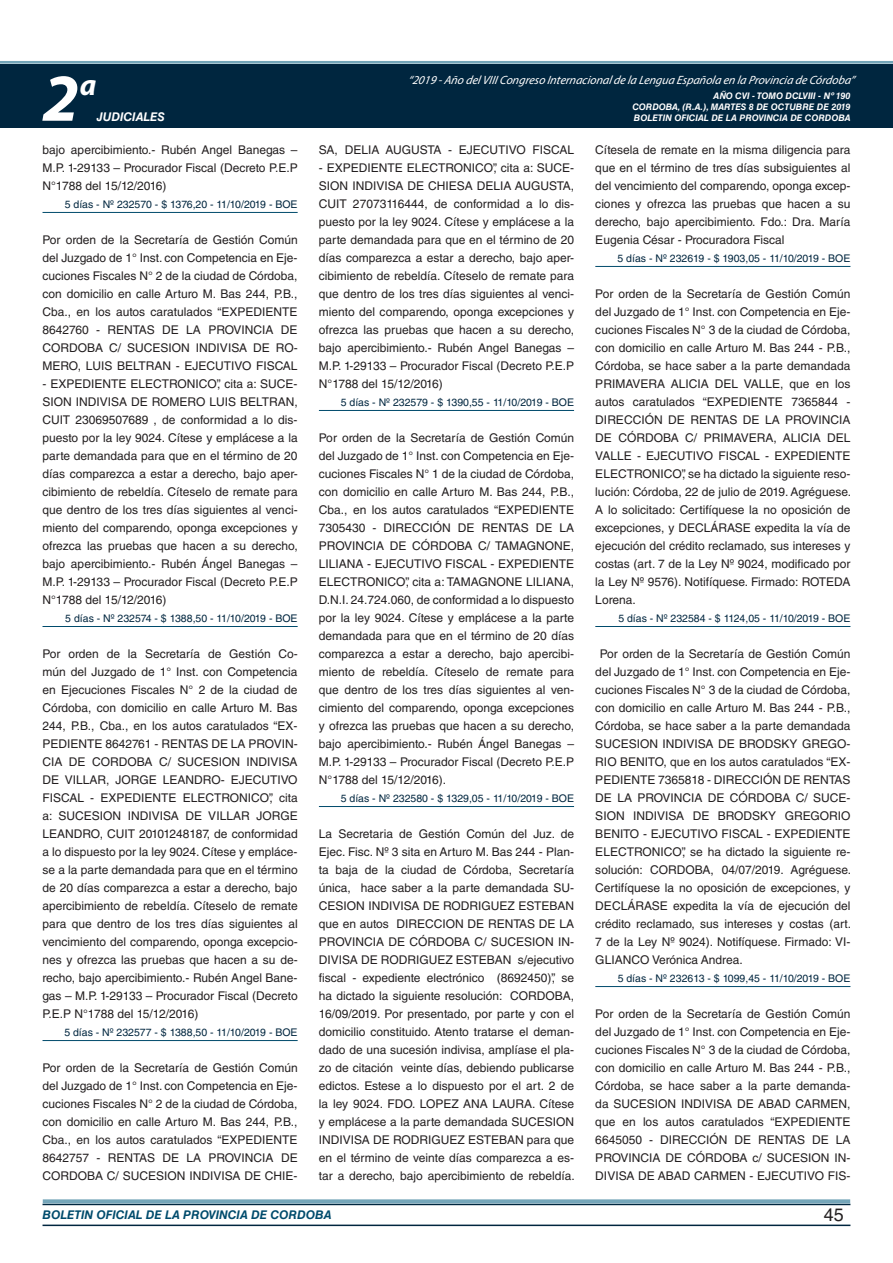
<style>
.page{position:relative;width:893px;height:1263px;background:#fff}
.page>*{position:absolute;margin:0;border:0;box-sizing:border-box;transform-origin:0 0}
.t1{font:italic 700 67.5px "Myriad Pro";color:#fff}
.t2{font:italic 700 30px "Myriad Pro";color:#fff}
.t3{font:18px "Helvetica LT Std";color:#231f20}
.t4{font:12px/18px "Helvetica LT Std";color:#231f20;text-align:justify}
.t5{font:italic 12px "Myriad Pro";color:#fff}
.t6{font:italic 700 12px "Helvetica LT Std";color:#004b6c}
.t7{font:italic 700 12px "Helvetica LT Std";color:#fff}
.t8{font:10.5px "Helvetica LT Std";color:#00263f}
.t9{font:italic 700 9px/10.8px "Helvetica LT Std";color:#fff;text-align:right}
</style>
<div class="page">
<div style="left:0;top:61px;width:893px;height:6px;background:#fff;opacity:.75"></div>
<div style="left:0;top:64px;width:893px;height:64px;background:#00263f"></div>
<hr style="left:43px;top:1224px;width:807px;height:2px;background:#00263f">
<div style="left:42px;top:1198px;width:809px;height:8px;background:#fff;opacity:.75"></div>
<hr style="left:43px;top:212px;width:255px;height:1px;background:#004b6c">
<hr style="left:43px;top:626px;width:255px;height:1px;background:#004b6c">
<hr style="left:43px;top:1040px;width:255px;height:1px;background:#004b6c">
<hr style="left:319px;top:410px;width:255px;height:1px;background:#004b6c">
<hr style="left:319px;top:806px;width:255px;height:1px;background:#004b6c">
<hr style="left:595px;top:266px;width:255px;height:1px;background:#004b6c">
<hr style="left:595px;top:626px;width:255px;height:1px;background:#004b6c">
<hr style="left:595px;top:986px;width:255px;height:1px;background:#004b6c">
<h2 class="t2" style="left:80px;top:66px;width:18px">a</h2>
<p class="t5" style="left:408px;top:72px;width:448px">“2019 -Año delVIIICongreso Internacionalde la Lengua Esp añola en la Provincia de Córdoba”</p>
<h1 class="t1" style="left:43px;top:54px;width:38px">2</h1>
<p class="t9" style="left:632px;top:91px;width:220px">AÑO CVI - TOMO DCLVIII - Nº 190<br>CORDOBA, (R.A.), MARTES 8 DE OCTUBRE DE 2019</p>
<p class="t7" style="left:97px;top:110px;width:70px">JUDICIALES</p>
<p class="t9" style="left:634px;top:112px;width:218px">BOLETIN OFICIAL DE LA PROVINCIA DE CORDOBA</p>
<p class="t4" style="left:43px;top:141px;width:257px">bajo apercibimiento.- Rubén Angel Banegas – M.P. 1-29133 – Procurador Fiscal (Decreto P.E.P N°1788 del 15/12/2016)</p>
<p class="t8" style="left:65px;top:198px;width:234px">5 días - Nº 232570 - $ 1376,20 - 11/10/2019 - BOE</p>
<p class="t4" style="left:43px;top:231px;width:257px">Por orden de la Secretaría de Gestión Común del Juzgado de 1° Inst. con Competencia en Eje&shy;cuciones Fiscales N° 2 de la ciudad de Córdoba, con domicilio en calle Arturo M. Bas 244, P.B., Cba., en los autos caratulados “EXPEDIENTE 8642760 - RENTAS DE LA PROVINCIA DE CORDOBA C/ SUCESION INDIVISA DE RO-MERO, LUIS BELTRAN - EJECUTIVO FISCAL</p>
<p class="t4" style="left:43px;top:375px;width:257px">- EXPEDIENTE ELECTRONICO”, cita a: SUCE-SION INDIVISA DE ROMERO LUIS BELTRAN, CUIT 23069507689 , de conformidad a lo dis&shy;puesto por la ley 9024. Cítese y emplácese a la parte demandada para que en el término de 20 días comparezca a estar a derecho, bajo aper&shy;cibimiento de rebeldía. Cíteselo de remate para que dentro de los tres días siguientes al venci&shy;miento del comparendo, oponga excepciones y ofrezca las pruebas que hacen a su derecho, bajo apercibimiento.- Rubén Ángel Banegas – M.P. 1-29133 – Procurador Fiscal (Decreto P.E.P N°1788 del 15/12/2016)</p>
<p class="t8" style="left:65px;top:612px;width:234px">5 días - Nº 232574 - $ 1388,50 - 11/10/2019 - BOE</p>
<p class="t4" style="left:43px;top:645px;width:257px">Por orden de la Secretaría de Gestión Co&shy;mún del Juzgado de 1° Inst. con Competencia en Ejecuciones Fiscales N° 2 de la ciudad de Córdoba, con domicilio en calle Arturo M. Bas 244, P.B., Cba., en los autos caratulados “EX-PEDIENTE 8642761 - RENTAS DE LA PROVIN-CIA DE CORDOBA C/ SUCESION INDIVISA DE VILLAR, JORGE LEANDRO- EJECUTIVO FISCAL - EXPEDIENTE ELECTRONICO”, cita a: SUCESION INDIVISA DE VILLAR JORGE LEANDRO, CUIT 20101248187, de conformidad a lo dispuesto por la ley 9024. Cítese y empláce&shy;se a la parte demandada para que en el término de 20 días comparezca a estar a derecho, bajo apercibimiento de rebeldía. Cíteselo de remate para que dentro de los tres días siguientes al vencimiento del comparendo, oponga excepcio&shy;nes y ofrezca las pruebas que hacen a su de&shy;recho, bajo apercibimiento.- Rubén Angel Bane&shy;gas – M.P. 1-29133 – Procurador Fiscal (Decreto P.E.P N°1788 del 15/12/2016)</p>
<p class="t8" style="left:64px;top:1026px;width:235px">5 días - Nº 232577 - $ 1388,50 - 11/10/2019 - BOE</p>
<p class="t4" style="left:43px;top:1059px;width:257px">Por orden de la Secretaría de Gestión Común del Juzgado de 1° Inst. con Competencia en Eje&shy;cuciones Fiscales N° 2 de la ciudad de Córdoba, con domicilio en calle Arturo M. Bas 244, P.B., Cba., en los autos caratulados “EXPEDIENTE 8642757 - RENTAS DE LA PROVINCIA DE CORDOBA C/ SUCESION INDIVISA DE CHIE-</p>
<p class="t4" style="left:319px;top:141px;width:257px">SA, DELIA AUGUSTA - EJECUTIVO FISCAL</p>
<p class="t4" style="left:319px;top:159px;width:257px">- EXPEDIENTE ELECTRONICO”, cita a: SUCE-SION INDIVISA DE CHIESA DELIA AUGUSTA, CUIT 27073116444, de conformidad a lo dis&shy;puesto por la ley 9024. Cítese y emplácese a la parte demandada para que en el término de 20 días comparezca a estar a derecho, bajo aper&shy;cibimiento de rebeldía. Cíteselo de remate para que dentro de los tres días siguientes al venci&shy;miento del comparendo, oponga excepciones y ofrezca las pruebas que hacen a su derecho, bajo apercibimiento.- Rubén Angel Banegas – M.P. 1-29133 – Procurador Fiscal (Decreto P.E.P N°1788 del 15/12/2016)</p>
<p class="t8" style="left:341px;top:396px;width:235px">5 días - Nº 232579 - $ 1390,55 - 11/10/2019 - BOE</p>
<p class="t4" style="left:319px;top:429px;width:257px">Por orden de la Secretaría de Gestión Común del Juzgado de 1° Inst. con Competencia en Eje&shy;cuciones Fiscales N° 1 de la ciudad de Córdoba, con domicilio en calle Arturo M. Bas 244, P.B., Cba., en los autos caratulados “EXPEDIENTE 7305430 - DIRECCIÓN DE RENTAS DE LA PROVINCIA DE CÓRDOBA C/ TAMAGNONE, LILIANA - EJECUTIVO FISCAL - EXPEDIENTE ELECTRONICO”, cita a: TAMAGNONE LILIANA, D.N.I. 24.724.060, de conformidad a lo dispuesto por la ley 9024. Cítese y emplácese a la parte demandada para que en el término de 20 días comparezca a estar a derecho, bajo apercibi&shy;miento de rebeldía. Cíteselo de remate para que dentro de los tres días siguientes al ven&shy;cimiento del comparendo, oponga excepciones y ofrezca las pruebas que hacen a su derecho, bajo apercibimiento.- Rubén Ángel Banegas – M.P. 1-29133 – Procurador Fiscal (Decreto P.E.P N°1788 del 15/12/2016).</p>
<p class="t8" style="left:341px;top:792px;width:235px">5 días - Nº 232580 - $ 1329,05 - 11/10/2019 - BOE</p>
<p class="t4" style="left:319px;top:825px;width:257px">La Secretaria de Gestión Común del Juz. de Ejec. Fisc. Nº 3 sita en Arturo M. Bas 244 - Plan&shy;ta baja de la ciudad de Córdoba, Secretaría única, hace saber a la parte demandada SU-CESION INDIVISA DE RODRIGUEZ ESTEBAN que en autos DIRECCION DE RENTAS DE LA PROVINCIA DE CÓRDOBA C/ SUCESION IN-DIVISA DE RODRIGUEZ ESTEBAN s/ejecutivo fiscal - expediente electrónico (8692450)”, se ha dictado la siguiente resolución: CORDOBA, 16/09/2019. Por presentado, por parte y con el domicilio constituido. Atento tratarse el deman&shy;dado de una sucesión indivisa, amplíase el pla&shy;zo de citación veinte días, debiendo publicarse edictos. Estese a lo dispuesto por el art. 2 de la ley 9024. FDO. LOPEZ ANA LAURA. Cítese y emplácese a la parte demandada SUCESION INDIVISA DE RODRIGUEZ ESTEBAN para que en el término de veinte días comparezca a es&shy;tar a derecho, bajo apercibimiento de rebeldía.</p>
<p class="t4" style="left:595px;top:141px;width:257px">Cítesela de remate en la misma diligencia para que en el término de tres días subsiguientes al del vencimiento del comparendo, oponga excep&shy;ciones y ofrezca las pruebas que hacen a su derecho, bajo apercibimiento. Fdo.: Dra. María Eugenia César - Procuradora Fiscal</p>
<p class="t8" style="left:618px;top:252px;width:234px">5 días - Nº 232619 - $ 1903,05 - 11/10/2019 - BOE</p>
<p class="t4" style="left:595px;top:285px;width:257px">Por orden de la Secretaría de Gestión Común del Juzgado de 1° Inst. con Competencia en Eje&shy;cuciones Fiscales N° 3 de la ciudad de Córdoba, con domicilio en calle Arturo M. Bas 244 - P.B., Córdoba, se hace saber a la parte demandada PRIMAVERA ALICIA DEL VALLE, que en los autos caratulados “EXPEDIENTE 7365844 - DIRECCIÓN DE RENTAS DE LA PROVINCIA DE CÓRDOBA C/ PRIMAVERA, ALICIA DEL VALLE - EJECUTIVO FISCAL - EXPEDIENTE ELECTRONICO”, se ha dictado la siguiente reso&shy;lución: Córdoba, 22 de julio de 2019. Agréguese.<br>A lo solicitado: Certifíquese la no oposición de excepciones, y DECLÁRASE expedita la vía de ejecución del crédito reclamado, sus intereses y costas (art. 7 de la Ley Nº 9024, modificado por la Ley Nº 9576). Notifíquese. Firmado: ROTEDA Lorena.</p>
<p class="t8" style="left:618px;top:612px;width:234px">5 días - Nº 232584 - $ 1124,05 - 11/10/2019 - BOE</p>
<p class="t4" style="left:595px;top:645px;width:257px;text-indent:4px">Por orden de la Secretaría de Gestión Común del Juzgado de 1° Inst. con Competencia en Eje&shy;cuciones Fiscales N° 3 de la ciudad de Córdoba, con domicilio en calle Arturo M. Bas 244 - P.B., Córdoba, se hace saber a la parte demandada SUCESION INDIVISA DE BRODSKY GREGO-RIO BENITO, que en los autos caratulados “EX-PEDIENTE 7365818 - DIRECCIÓN DE RENTAS DE LA PROVINCIA DE CÓRDOBA C/ SUCE-SION INDIVISA DE BRODSKY GREGORIO BENITO - EJECUTIVO FISCAL - EXPEDIENTE ELECTRONICO”, se ha dictado la siguiente re&shy;solución: CORDOBA, 04/07/2019. Agréguese.<br>Certifíquese la no oposición de excepciones, y DECLÁRASE expedita la vía de ejecución del crédito reclamado, sus intereses y costas (art.<br>7 de la Ley Nº 9024). Notifíquese. Firmado: VI-GLIANCO Verónica Andrea.</p>
<p class="t8" style="left:618px;top:972px;width:234px">5 días - Nº 232613 - $ 1099,45 - 11/10/2019 - BOE</p>
<p class="t4" style="left:595px;top:1005px;width:257px">Por orden de la Secretaría de Gestión Común del Juzgado de 1° Inst. con Competencia en Eje&shy;cuciones Fiscales N° 3 de la ciudad de Córdoba, con domicilio en calle Arturo M. Bas 244 - P.B., Córdoba, se hace saber a la parte demanda&shy;da SUCESION INDIVISA DE ABAD CARMEN, que en los autos caratulados “EXPEDIENTE 6645050 - DIRECCIÓN DE RENTAS DE LA PROVINCIA DE CÓRDOBA c/ SUCESION IN-DIVISA DE ABAD CARMEN - EJECUTIVO FIS-</p>
<p class="t6" style="left:43px;top:1208px;width:290px">BOLETIN OFICIAL DE LA PROVINCIA DE CORDOBA</p>
<h3 class="t3" style="left:824px;top:1204px;width:22px">45</h3>
</div>
